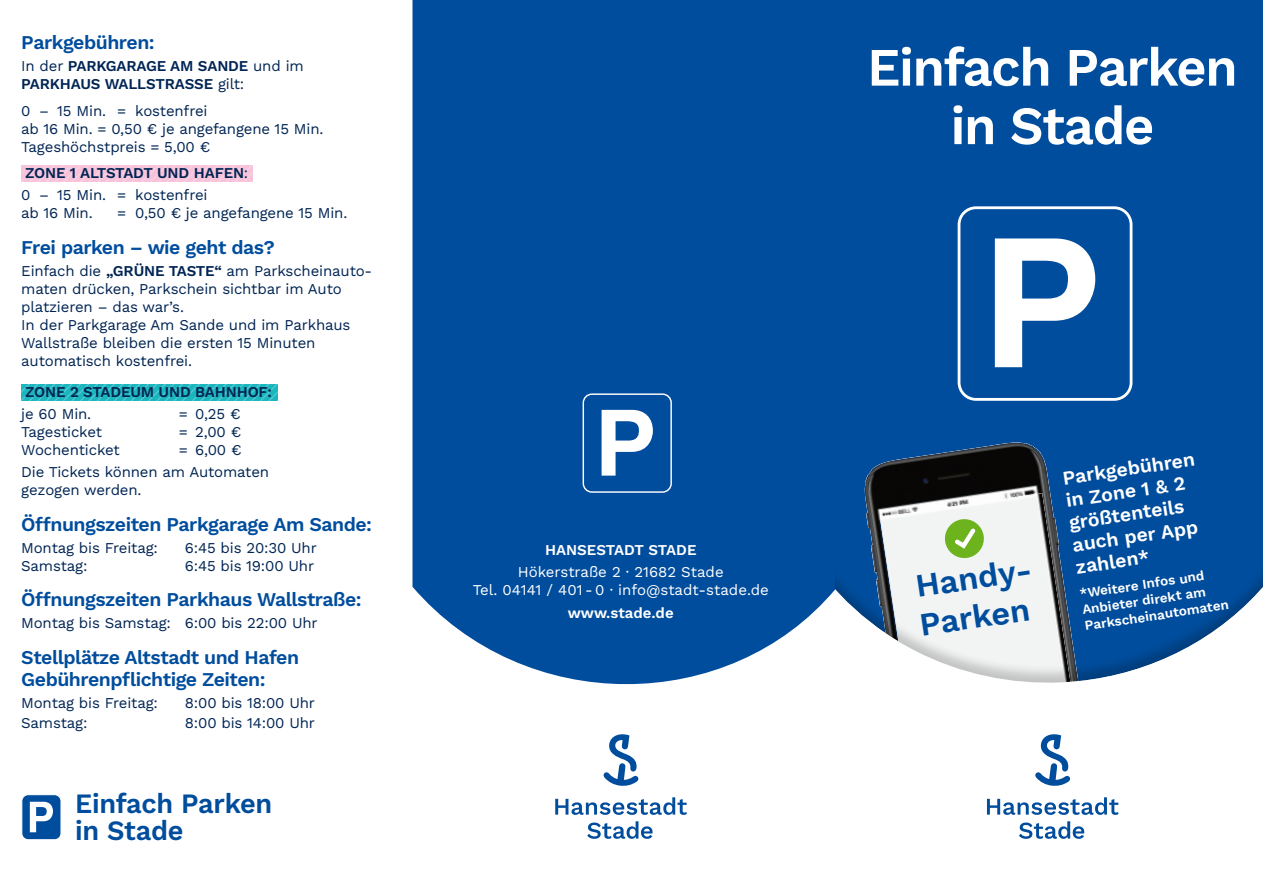
<style>
.page{position:relative;width:1263px;height:893px;background:#fff}
.page>*{position:absolute;margin:0;border:0;box-sizing:border-box;transform-origin:0 0}
.t1{font:600 54px "Work Sans";letter-spacing:-.025em;color:#fff}
.t2{font:600 32.55px "Work Sans";color:#004d9d}
.t3{font:600 28.05px "Work Sans";letter-spacing:-.01em;color:#004d9d}
.Headline{font:600 19.5px/22.5px "Work Sans";letter-spacing:-.025em;color:#004d9d}
.t4{font:600 19.5px/22.5px "Work Sans";color:#fff}
.TEXT{font:15px/18px "Work Sans";letter-spacing:-.01em;color:#002554}
.TEXT-2{font:600 15px/18px "Work Sans";letter-spacing:-.01em;color:#002554}
.t5{font:15px "Work Sans";color:#fff}
.t6{font:600 15px "Work Sans";color:#fff}
.t7{font:600 13.5px/16.2px "Work Sans";color:#fff}
.s1{font-weight:400}
.s2{font-weight:600}
</style>
<div class="page">
<div style="left:814px;top:0;width:449px;height:683px;background:#11120c;opacity:.22"></div>
<svg style="left:21px;top:384px;width:256px;height:16px;background:#27b9c2"></svg>
<svg style="left:21px;top:165px;width:232px;height:17px;background:#f8c5db"></svg>
<svg style="left:412px;top:0;width:426px;height:685px;background:#185da6"></svg>
<svg style="left:995px;top:238px;width:100px;height:129px"></svg>
<div style="left:958px;top:206px;width:174px;height:195px;border:3px solid #fff;border-radius:17px"></div>
<svg style="left:602px;top:410px;width:51px;height:66px"></svg>
<div style="left:583px;top:393px;width:89px;height:100px;border:1px solid #fff;border-radius:9px"></div>
<svg style="left:1035px;top:734px;width:35px;height:52px"></svg>
<svg style="left:987px;top:797px;width:131px;height:18px"></svg>
<svg style="left:1019px;top:821px;width:65px;height:18px"></svg>
<svg style="left:603px;top:734px;width:35px;height:52px"></svg>
<svg style="left:555px;top:797px;width:132px;height:18px"></svg>
<svg style="left:587px;top:821px;width:65px;height:18px"></svg>
<div style="left:22px;top:795px;width:39px;height:45px;background:#004d9d;border-radius:6px"></div>
<div style="left:21px;top:794px;width:41px;height:46px;border:1px solid #fff;border-radius:6px"></div>
<svg style="left:30px;top:802px;width:23px;height:30px"></svg>
<svg style="left:943px;top:518px;width:42px;height:41px"></svg>
<p class="Headline" style="left:21px;top:30px;width:135px">Parkgebühren:</p>
<p class="TEXT-2" style="left:21px;top:56px;width:284px"><span class="s1">In der</span> PARKGARAGE AM SANDE <span class="s1">und im<br></span>PARKHAUS WALLSTRASSE <span class="s1">gilt:</span></p>
<p class="TEXT" style="left:21px;top:101px;width:188px">0 – 15 Min. = kostenfrei</p>
<p class="TEXT" style="left:21px;top:119px;width:304px">ab 16 Min. = 0,50 € je angefangene 15 Min.</p>
<p class="TEXT" style="left:21px;top:137px;width:190px">Tageshöchstpreis = 5,00 €</p>
<p class="TEXT-2" style="left:25px;top:163px;width:225px">ZONE 1 ALTSTADT UND HAFEN<span class="s1">:</span></p>
<p class="TEXT" style="left:21px;top:186px;width:188px">0 – 15 Min. = kostenfrei</p>
<p class="TEXT" style="left:21px;top:204px;width:73px">ab 16 Min.</p>
<p class="TEXT" style="left:117px;top:204px;width:232px">= 0,50 € je angefangene 15 Min.</p>
<p class="Headline" style="left:21px;top:235px;width:255px">Frei parken – wie geht das?</p>
<p class="TEXT" style="left:21px;top:261px;width:352px">Einfach die <span class="s2">„GRÜNE TASTE“</span> am Parkscheinauto&shy;maten drücken, Parkschein sichtbar im Auto platzieren – das war’s.</p>
<p class="TEXT" style="left:21px;top:315px;width:331px">In der Parkgarage Am Sande und im Parkhaus<br>Wallstraße bleiben die ersten 15 Minuten automatisch kostenfrei.</p>
<p class="TEXT-2" style="left:25px;top:382px;width:248px">ZONE 2 STADEUM UND BAHNHOF:</p>
<p class="TEXT" style="left:21px;top:404px;width:72px">je 60 Min.</p>
<p class="TEXT" style="left:179px;top:404px;width:63px">= 0,25 €</p>
<p class="TEXT" style="left:21px;top:422px;width:82px">Tagesticket</p>
<p class="TEXT" style="left:179px;top:422px;width:64px">= 2,00 €</p>
<p class="TEXT" style="left:21px;top:440px;width:100px">Wochenticket</p>
<p class="TEXT" style="left:179px;top:440px;width:64px">= 6,00 €</p>
<p class="TEXT" style="left:21px;top:463px;width:249px">Die Tickets können am Automaten gezogen werden.</p>
<p class="Headline" style="left:21px;top:512px;width:352px">Öffnungszeiten Parkgarage Am Sande:</p>
<p class="TEXT" style="left:21px;top:538px;width:138px">Montag bis Freitag:</p>
<p class="TEXT" style="left:185px;top:538px;width:134px">6:45 bis 20:30 Uhr</p>
<p class="TEXT" style="left:21px;top:556px;width:68px">Samstag:</p>
<p class="TEXT" style="left:185px;top:556px;width:131px">6:45 bis 19:00 Uhr</p>
<p class="Headline" style="left:21px;top:587px;width:342px">Öffnungszeiten Parkhaus Wallstraße:</p>
<p class="TEXT" style="left:21px;top:614px;width:298px">Montag bis Samstag: 6:00 bis 22:00 Uhr</p>
<p class="Headline" style="left:21px;top:645px;width:279px">Stellplätze Altstadt und Hafen<br>Gebührenpflichtige Zeiten:</p>
<p class="TEXT" style="left:21px;top:694px;width:138px">Montag bis Freitag:</p>
<p class="TEXT" style="left:185px;top:694px;width:132px">8:00 bis 18:00 Uhr</p>
<p class="TEXT" style="left:21px;top:713px;width:68px">Samstag:</p>
<p class="TEXT" style="left:185px;top:713px;width:132px">8:00 bis 14:00 Uhr</p>
<p class="t3" style="left:75px;top:782px;width:199px">Einfach Parken</p>
<p class="t3" style="left:75px;top:809px;width:110px">in Stade</p>
<p class="t6" style="left:545px;top:539px;width:153px">HANSESTADT STADE</p>
<p class="t5" style="left:518px;top:561px;width:207px">Hökerstraße 2 · 21682 Stade</p>
<p class="t5" style="left:473px;top:579px;width:297px">Tel. 04141 / 401 - 0 · info@stadt-stade.de</p>
<p class="t6" style="left:568px;top:601px;width:107px">www.stade.de</p>
<p class="t1" style="left:867px;top:26px;width:372px">Einfach Parken</p>
<p class="t1" style="left:951px;top:85px;width:205px">in Stade</p>
<p class="t2" style="left:912px;top:562px;width:118px;rotate:-9deg">Handy-</p>
<p class="t2" style="left:916px;top:601px;width:113px;rotate:-9deg">Parken</p>
<p class="t4" style="left:1061px;top:466px;width:135px;rotate:-8deg">Parkgebühren</p>
<p class="t4" style="left:1064px;top:488px;width:129px;rotate:-8deg">in Zone 1 &amp; 2 größtenteils auch per App zahlen*</p>
<p class="t7" style="left:1078px;top:586px;width:147px;rotate:-9deg">*Weitere Infos und<br>Anbieter direkt am<br>Parkscheinautomaten</p>
</div>
